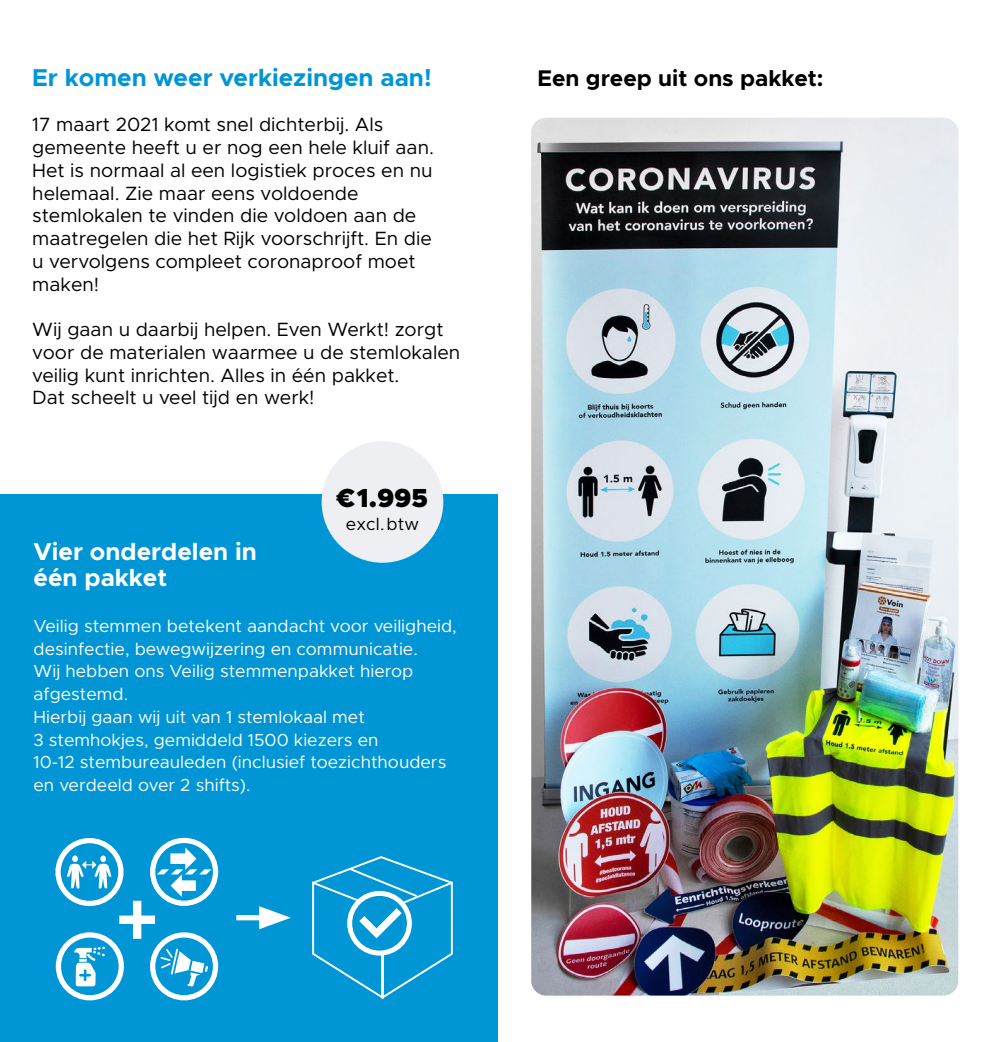
<style>
.page{position:relative;width:993px;height:1042px;background:#fff}
.page>*{position:absolute;margin:0;border:0;box-sizing:border-box;transform-origin:0 0}
.t1{font:900 26.25px "Metropolis";color:#000}
.t2{font:700 24.5px "Metropolis";color:#0096d6}
.t3{font:700 24.5px/26.2px "Metropolis";color:#fff}
.t4{font:700 22.75px "Metropolis";color:#000}
.t5{font:19.25px/22.8px "Metropolis";color:#000}
.t6{font:17.5px/22.8px "Metropolis";color:#fff}
.t7{font:17.5px "Metropolis";letter-spacing:.01em;color:#000}
</style>
<div class="page">
<img style="left:531px;top:118px;width:426px;height:877px">
<div style="left:0;top:494px;width:497px;height:547px;background:#0096d6"></div>
<div style="left:56px;top:932px;width:68px;height:68px;border:5px solid #fff;border-radius:50%"></div>
<svg style="left:74px;top:946px;width:31px;height:40px"></svg>
<div style="left:236px;top:915px;width:36px;height:5px;background:#fff"></div>
<svg style="left:259px;top:906px;width:32px;height:23px"></svg>
<div style="left:150px;top:932px;width:68px;height:68px;border:5px solid #fff;border-radius:50%"></div>
<svg style="left:160px;top:948px;width:48px;height:38px"></svg>
<div style="left:150px;top:838px;width:68px;height:68px;border:5px solid #fff;border-radius:50%"></div>
<svg style="left:157px;top:847px;width:54px;height:50px"></svg>
<div style="left:55px;top:838px;width:68px;height:68px;border:5px solid #fff;border-radius:50%"></div>
<div style="left:100px;top:855px;width:6px;height:7px;background:#fff;border-radius:50%"></div>
<div style="left:72px;top:855px;width:6px;height:7px;background:#fff;border-radius:50%"></div>
<svg style="left:67px;top:861px;width:44px;height:27px"></svg>
<svg style="left:312px;top:856px;width:141px;height:143px"></svg>
<div style="left:321px;top:441px;width:122px;height:122px;background:#edeff3;border-radius:50%"></div>
<div style="left:133px;top:901px;width:8px;height:38px;background:#fff"></div>
<div style="left:119px;top:915px;width:36px;height:9px;background:#fff"></div>
<p class="t2" style="left:32px;top:62px;width:400px">Er komen weer verkiezingen aan!</p>
<p class="t5" style="left:32px;top:113px;width:403px">17 maart 2021 komt snel dichterbij. Als gemeente heeft u er nog een hele kluif aan.<br>Het is normaal al een logistiek proces en nu helemaal. Zie maar eens voldoende stemlokalen te vinden die voldoen aan de maatregelen die het Rijk voorschrijft. En die u vervolgens compleet coronaproof moet maken!</p>
<p class="t5" style="left:32px;top:318px;width:429px">Wij gaan u daarbij helpen. Even Werkt! zorgt voor de materialen waarmee u de stemlokalen veilig kunt inrichten. Alles in één pakket.<br>Dat scheelt u veel tijd en werk!</p>
<h1 class="t1" style="left:337px;top:481px;width:93px">€1.995</h1>
<p class="t7" style="left:346px;top:513px;width:75px">excl.btw</p>
<p class="t3" style="left:33px;top:538px;width:225px">Vier onderdelen in één pakket</p>
<p class="t6" style="left:33px;top:614px;width:425px">Veilig stemmen betekent aandacht voor veiligheid, desinfectie, bewegwijzering en communicatie.<br>Wij hebben ons Veilig stemmenpakket hierop afgestemd.<br>Hierbij gaan wij uit van 1 stemlokaal met<br>3 stemhokjes, gemiddeld 1500 kiezers en<br>10-12 stembureauleden (inclusief toezichthouders en verdeeld over 2 shifts).</p>
<p class="t4" style="left:537px;top:64px;width:287px">Een greep uit ons pakket:</p>
</div>
